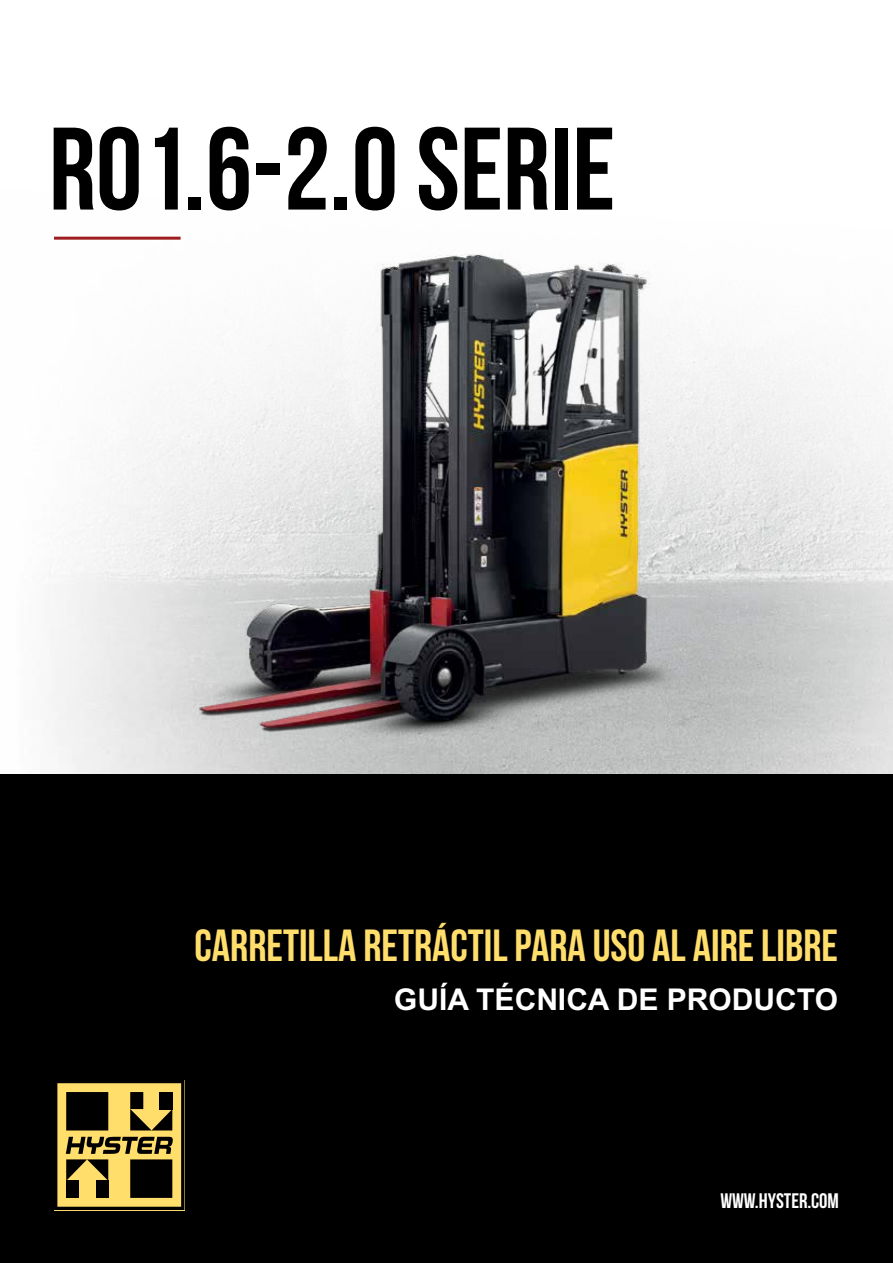
<style>
.page{position:relative;width:893px;height:1263px;background:#fff}
.page>*{position:absolute;margin:0;border:0;box-sizing:border-box;transform-origin:0 0}
.t1{font:117px "Bebas Neue";color:#000}
.t2{font:45px "Bebas Neue";color:#ffde6c}
.t3{font:700 30px "Arial MT Std";color:#fff}
.t4{font:21px "Bebas Neue";color:#fff}
</style>
<div class="page">
<img style="left:48px;top:236px;width:845px;height:538px">
<div style="left:0;top:774px;width:893px;height:489px;background:#000"></div>
<hr style="left:54px;top:237px;width:127px;height:3px;background:#9e1d20">
<img style="left:141px;top:236px;width:591px;height:536px">
<svg style="left:57px;top:1083px;width:125px;height:124px"></svg>
<div style="left:66px;top:1092px;width:42px;height:38px;background:#000"></div>
<h1 class="t1" style="left:49px;top:105px;width:568px">RO1.6-2.0 SERIE</h1>
<p class="t2" style="left:195px;top:921px;width:645px">CARRETILLA RETRÁCTIL PARA USO AL AIRE LIBRE</p>
<p class="t3" style="left:394px;top:982px;width:445px">GUÍA TÉCNICA DE PRODUCTO</p>
<p class="t4" style="left:720px;top:1189px;width:120px">WWW.HYSTER.COM</p>
</div>
